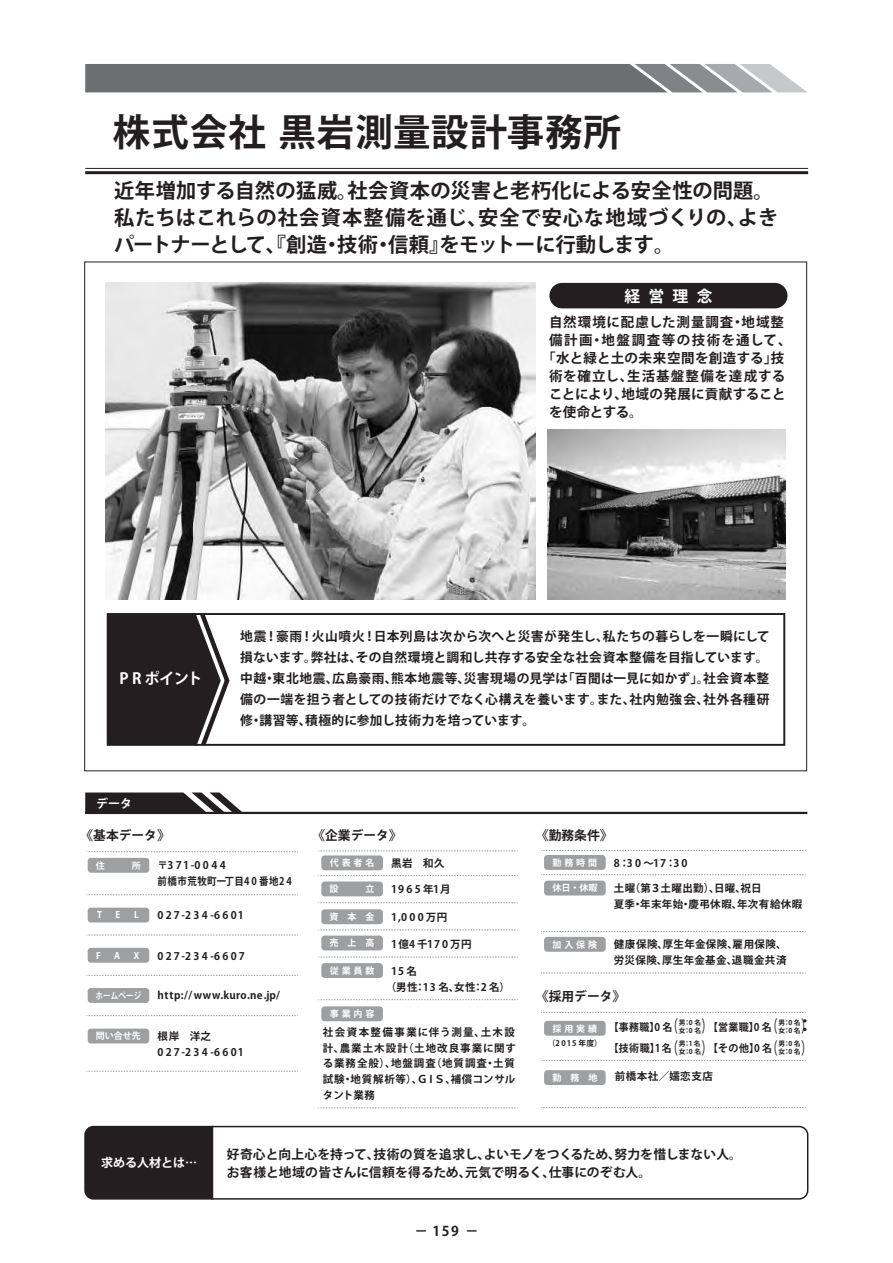
<style>
.page{position:relative;width:893px;height:1263px;background:#fff}
.page>*{position:absolute;margin:0;border:0;box-sizing:border-box;transform-origin:0 0}
.t1{font:37.5px "Koz Go Std Bold 90 msp RKSJ H";letter-spacing:.025em;color:#231f20}
.t2{font:20.25px/27px "Koz Go Std Bold 90 msp RKSJ H";letter-spacing:.005em;color:#231f20}
.t3{font:18px "Koz Go Std Bold 90 msp RKSJ H";color:#231f20}
.t4{font:16.05px "Koz Go Std Bold 90 msp RKSJ H";color:#231f20;scale:.59 1}
.t5{font:15.75px "Koz Go Std Bold 90 msp RKSJ H";color:#fff}
.t6{font:15.3px "Koz Go Std Bold 90 msp RKSJ H";color:#fff}
.t7{font:13.5px "Koz Go Std Bold 90 msp RKSJ H";letter-spacing:.07em;color:#231f20}
.t8{font:13.5px "Koz Go Std Bold 90 msp RKSJ H";letter-spacing:.02em;color:#231f20}
.t9{font:13.5px "Koz Go Std Bold 90 msp RKSJ H";letter-spacing:.01em;color:#231f20}
.t10{font:13.5px "Koz Go Std Bold 90 msp RKSJ H";letter-spacing:.11em;color:#231f20}
.t11{font:13.5px "Koz Go Std Bold 90 msp RKSJ H";letter-spacing:.045em;color:#231f20}
.t12{font:12.75px/21px "Koz Go Std Bold 90 msp RKSJ H";letter-spacing:.01em;color:#231f20}
.t13{font:12px "Koz Go Std Bold 90 msp RKSJ H";color:#fff}
.t14{font:10.5px/15.8px "Koz Go Std Bold 90 msp RKSJ H";letter-spacing:.055em;color:#231f20}
.t15{font:10.5px/15.8px "Koz Go Std Bold 90 msp RKSJ H";letter-spacing:.035em;color:#231f20}
.t16{font:10.5px/15.8px "Koz Go Std Bold 90 msp RKSJ H";letter-spacing:.205em;color:#231f20}
.t17{font:10.5px "Koz Go Std Bold 90 msp RKSJ H";letter-spacing:.055em;color:#231f20;scale:.95 1}
.t18{font:10.5px "Koz Go Std Bold 90 msp RKSJ H";letter-spacing:.115em;color:#231f20}
.t19{font:10.5px "Koz Go Std Bold 90 msp RKSJ H";letter-spacing:.16em;color:#231f20}
.t20{font:9px "Koz Go Std Bold 90 msp RKSJ H";letter-spacing:.32em;color:#fff}
.t21{font:9px "Koz Go Std Bold 90 msp RKSJ H";letter-spacing:.32em;color:#fff;scale:.85 1}
.t22{font:7.8px "Koz Go Std Bold 90 msp RKSJ H";letter-spacing:.12em;color:#231f20}
.t23{font:6.75px "Koz Go Std Bold 90 msp RKSJ H";color:#231f20}
</style>
<div class="page">
<svg style="left:84px;top:1125px;width:725px;height:75px"></svg>
<hr style="left:85px;top:171px;width:723px;height:3px;background:#231f20">
<hr style="left:85px;top:168px;width:723px;height:1px;background:#231f20">
<svg style="left:85px;top:64px;width:722px;height:28px;background:#7c7d7f"></svg>
<svg style="left:85px;top:792px;width:159px;height:20px"></svg>
<div style="left:88px;top:858px;width:61px;height:15px;background:#9d9fa1;border-radius:3px"></div>
<div style="left:88px;top:908px;width:61px;height:14px;background:#9d9fa1;border-radius:3px"></div>
<div style="left:88px;top:948px;width:61px;height:15px;background:#9d9fa1;border-radius:3px"></div>
<div style="left:88px;top:988px;width:61px;height:15px;background:#9d9fa1;border-radius:3px"></div>
<div style="left:88px;top:1028px;width:61px;height:15px;background:#9d9fa1;border-radius:3px"></div>
<div style="left:321px;top:855px;width:62px;height:15px;background:#9d9fa1;border-radius:3px"></div>
<div style="left:321px;top:881px;width:62px;height:15px;background:#9d9fa1;border-radius:3px"></div>
<div style="left:321px;top:909px;width:62px;height:15px;background:#9d9fa1;border-radius:3px"></div>
<div style="left:321px;top:935px;width:62px;height:15px;background:#9d9fa1;border-radius:3px"></div>
<div style="left:321px;top:963px;width:62px;height:15px;background:#9d9fa1;border-radius:3px"></div>
<div style="left:321px;top:1006px;width:62px;height:15px;background:#9d9fa1;border-radius:3px"></div>
<svg style="left:87px;top:894px;width:211px;height:1px"></svg>
<svg style="left:87px;top:851px;width:211px;height:1px"></svg>
<svg style="left:87px;top:935px;width:211px;height:1px"></svg>
<svg style="left:87px;top:975px;width:211px;height:1px"></svg>
<svg style="left:87px;top:1015px;width:211px;height:1px"></svg>
<svg style="left:87px;top:1071px;width:211px;height:1px"></svg>
<svg style="left:318px;top:875px;width:200px;height:1px"></svg>
<svg style="left:318px;top:850px;width:200px;height:1px"></svg>
<svg style="left:541px;top:850px;width:265px;height:1px"></svg>
<svg style="left:318px;top:902px;width:200px;height:1px"></svg>
<svg style="left:318px;top:929px;width:200px;height:1px"></svg>
<svg style="left:318px;top:957px;width:200px;height:1px"></svg>
<svg style="left:318px;top:999px;width:200px;height:1px"></svg>
<svg style="left:318px;top:1107px;width:200px;height:1px"></svg>
<div style="left:544px;top:855px;width:62px;height:15px;background:#9d9fa1;border-radius:3px"></div>
<div style="left:544px;top:881px;width:62px;height:14px;background:#9d9fa1;border-radius:3px"></div>
<div style="left:544px;top:937px;width:62px;height:15px;background:#9d9fa1;border-radius:3px"></div>
<div style="left:544px;top:1021px;width:62px;height:15px;background:#9d9fa1;border-radius:3px"></div>
<div style="left:544px;top:1070px;width:62px;height:15px;background:#9d9fa1;border-radius:3px"></div>
<svg style="left:541px;top:874px;width:265px;height:1px"></svg>
<svg style="left:541px;top:931px;width:265px;height:1px"></svg>
<svg style="left:541px;top:972px;width:265px;height:1px"></svg>
<svg style="left:541px;top:1107px;width:265px;height:1px"></svg>
<hr style="left:85px;top:812px;width:722px;height:2px;background:#231f20">
<svg style="left:232px;top:613px;width:554px;height:133px"></svg>
<svg style="left:106px;top:613px;width:126px;height:133px;background:#444041"></svg>
<img style="left:106px;top:282px;width:430px;height:318px">
<img style="left:547px;top:429px;width:238px;height:170px">
<div style="left:549px;top:283px;width:238px;height:25px;background:#231f20;border-radius:13px"></div>
<svg style="left:541px;top:1012px;width:265px;height:22px"></svg>
<svg style="left:541px;top:1060px;width:265px;height:1px"></svg>
<h1 class="t1" style="left:113px;top:117px;width:510px">株式会社 黒岩測量設計事務所</h1>
<h2 class="t2" style="left:114px;top:180px;width:666px">近年増加する自然の猛威。社会資本の災害と老朽化による安全性の問題。私たちはこれらの社会資本整備を通じ、安全で安心な地域づくりの、よきパートナーとして、『創造・技術・信頼』をモットーに行動します。</h2>
<p class="t5" style="left:624px;top:290px;width:90px">経営理念</p>
<p class="t7" style="left:549px;top:317px;width:237px">自然環境に配慮した測量調査・地域整</p>
<p class="t10" style="left:549px;top:335px;width:244px">備計画・地盤調査等の技術を通して、</p>
<p class="t8" style="left:542px;top:353px;width:243px">「水と緑と土の未来空間を創造する」技</p>
<p class="t7" style="left:549px;top:371px;width:238px">術を確立し、生活基盤整備を達成する</p>
<p class="t9" style="left:549px;top:389px;width:238px">ことにより、地域の発展に貢献すること</p>
<p class="t11" style="left:549px;top:407px;width:95px">を使命とする。</p>
<p class="t6" style="left:119px;top:672px;width:85px">P R ポイント</p>
<p class="t12" style="left:240px;top:627px;width:531px;text-align:justify">地震！豪雨！火山噴火！日本列島は次から次へと災害が発生し、私たちの暮らしを一瞬にして損ないます。弊社は、その自然環境と調和し共存する安全な社会資本整備を目指しています。中越・東北地震、広島豪雨、熊本地震等、災害現場の見学は「百聞は一見に如かず」。社会資本整備の一端を担う者としての技術だけでなく心構えを養います。また、社内勉強会、社外各種研修・講習等、積極的に参加し技術力を培っています。</p>
<p class="t13" style="left:96px;top:799px;width:37px">データ</p>
<p class="t12" style="left:81px;top:827px;width:91px">《基本データ》</p>
<p class="t14" style="left:158px;top:859px;width:136px">〒371-0044<br>前橋市荒牧町一丁目4 0 番地2 4</p>
<p class="t16" style="left:158px;top:909px;width:88px">027-234-6601</p>
<p class="t16" style="left:158px;top:950px;width:89px">027-234-6607</p>
<p class="t14" style="left:158px;top:989px;width:124px">http:// www.kuro.ne.jp/</p>
<p class="t16" style="left:158px;top:1030px;width:88px">根岸　洋之<br>027-234-6601</p>
<p class="t20" style="left:96px;top:862px;width:46px">住　　　所</p>
<p class="t20" style="left:97px;top:911px;width:6px">T</p>
<p class="t20" style="left:116px;top:911px;width:6px">E</p>
<p class="t20" style="left:134px;top:911px;width:6px">L</p>
<p class="t20" style="left:96px;top:952px;width:6px">F</p>
<p class="t20" style="left:114px;top:952px;width:7px">A</p>
<p class="t20" style="left:134px;top:952px;width:7px">X</p>
<p class="t21" style="left:96px;top:992px;width:55px">ホームページ</p>
<p class="t20" style="left:96px;top:1032px;width:46px">問い合せ先</p>
<p class="t12" style="left:312px;top:827px;width:91px">《企業データ》</p>
<p class="t14" style="left:391px;top:857px;width:55px">黒岩　和久</p>
<p class="t19" style="left:391px;top:885px;width:61px">1965年1月</p>
<p class="t14" style="left:391px;top:910px;width:58px">1,000万円</p>
<p class="t18" style="left:391px;top:940px;width:82px">1億4千170万円</p>
<p class="t14" style="left:386px;top:964px;width:126px;text-indent:5px">15名<br>（男性：13 名、女性：2 名）</p>
<p class="t20" style="left:330px;top:859px;width:46px">代表者名</p>
<p class="t20" style="left:330px;top:885px;width:46px">設　立</p>
<p class="t20" style="left:330px;top:913px;width:46px">資本金</p>
<p class="t20" style="left:330px;top:939px;width:46px">売上高</p>
<p class="t20" style="left:330px;top:967px;width:46px">従業員数</p>
<p class="t20" style="left:330px;top:1010px;width:46px">事業内容</p>
<p class="t14" style="left:323px;top:1025px;width:194px;text-align:justify">社会資本整備事業に伴う測量、土木設計、農業土木設計（土地改良事業に関する業務全般）、地盤調査（地質調査・土質試験・地質解析等）、ＧＩＳ、補償コンサルタント業務</p>
<p class="t12" style="left:536px;top:827px;width:78px">《勤務条件》</p>
<p class="t20" style="left:553px;top:859px;width:46px">勤務時間</p>
<p class="t20" style="left:552px;top:884px;width:46px">休日・休暇</p>
<p class="t20" style="left:553px;top:941px;width:46px">加入保険</p>
<p class="t14" style="left:614px;top:856px;width:75px">8：3 0 ～1 7：3 0</p>
<p class="t15" style="left:614px;top:882px;width:190px">土曜（第３土曜出勤）、日曜、祝日<br>夏季・年末年始・慶弔休暇、年次有給休暇</p>
<p class="t15" style="left:614px;top:938px;width:174px">健康保険、厚生年金保険、雇用保険、労災保険、厚生年金基金、退職金共済</p>
<p class="t12" style="left:536px;top:988px;width:91px">《採用データ》</p>
<p class="t20" style="left:553px;top:1025px;width:46px">採用実績</p>
<p class="t22" style="left:548px;top:1040px;width:56px">（2015 年度）</p>
<p class="t20" style="left:552px;top:1074px;width:46px">勤務地</p>
<p class="t4" style="left:668px;top:1020px;width:18px">（</p>
<p class="t17" style="left:679px;top:1023px;width:86px"><sub>女：0</sub> <sub>名</sub> 【営業職】</p>
<p class="t17" style="left:754px;top:1023px;width:20px">0名</p>
<p class="t23" style="left:778px;top:1020px;width:24px">男：0 名</p>
<p class="t4" style="left:768px;top:1020px;width:18px">（</p>
<p class="t23" style="left:778px;top:1028px;width:24px">女：0 名</p>
<h3 class="t3" style="left:800px;top:1018px;width:10px">:</h3>
<p class="t23" style="left:679px;top:1020px;width:24px">男：0 名</p>
<p class="t17" style="left:609px;top:1023px;width:69px">【事務職】0 名</p>
<p class="t4" style="left:668px;top:1042px;width:18px">（</p>
<p class="t17" style="left:679px;top:1044px;width:86px"><sub>女：0</sub> <sub>名</sub> 【その他】</p>
<p class="t17" style="left:754px;top:1044px;width:20px">0名</p>
<p class="t23" style="left:778px;top:1041px;width:24px">男：0 名</p>
<p class="t4" style="left:768px;top:1042px;width:18px">（</p>
<p class="t23" style="left:778px;top:1049px;width:24px">女：0 名</p>
<p class="t17" style="left:609px;top:1044px;width:68px">【技術職】1名</p>
<p class="t23" style="left:679px;top:1041px;width:23px">男：1 名</p>
<p class="t14" style="left:615px;top:1070px;width:100px">前橋本社／嬬恋支店</p>
<p class="t13" style="left:101px;top:1158px;width:97px">求める人材とは…</p>
<p class="t12" style="left:227px;top:1147px;width:517px;line-height:18px">好奇心と向上心を持って、技術の質を追求し、よいモノをつくるため、努力を惜しまない人。お客様と地域の皆さんに信頼を得るため、元気で明るく、仕事にのぞむ人。</p>
<p class="t11" style="left:414px;top:1226px;width:66px">－ 159 －</p>
</div>
